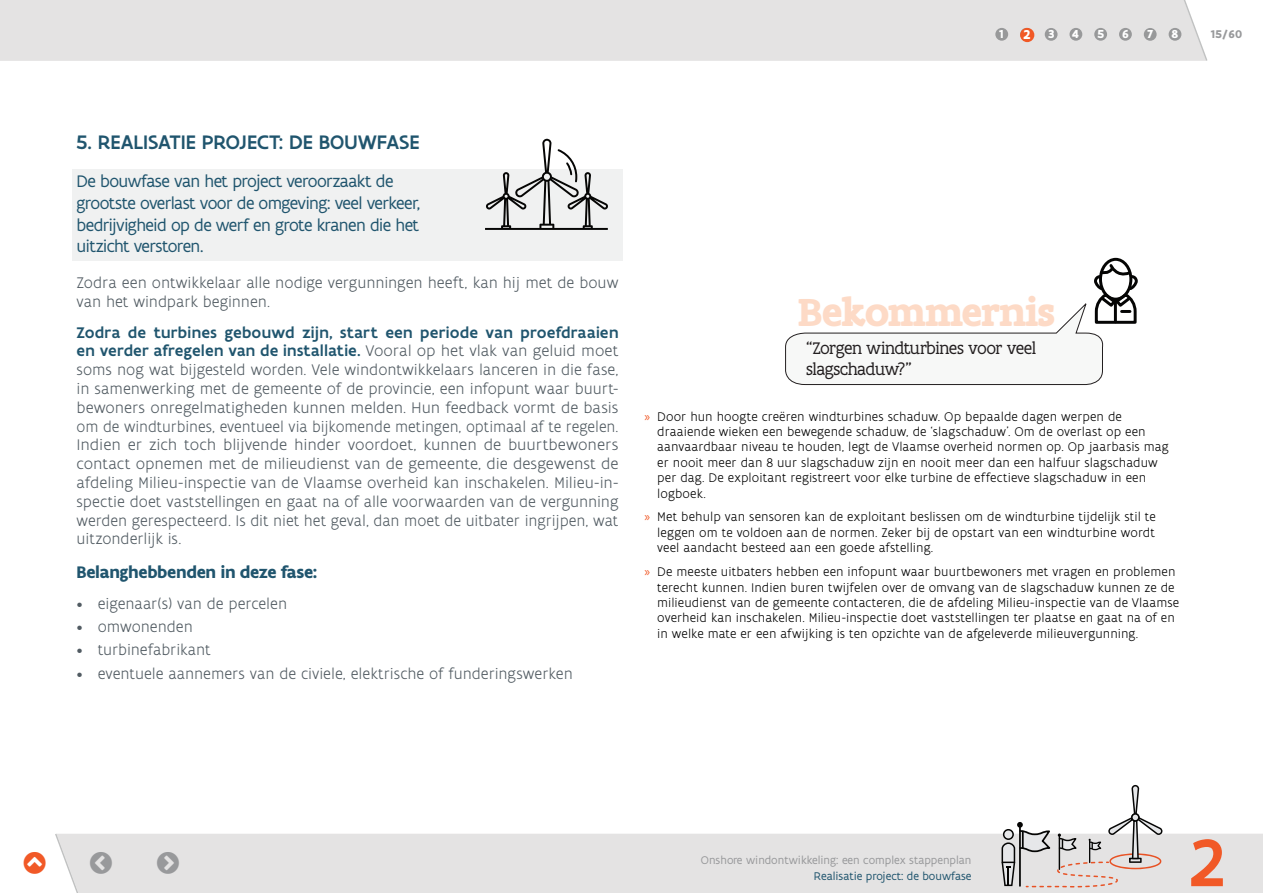
<style>
.page{position:relative;width:1263px;height:893px;background:#fff}
.page>*{position:absolute;margin:0;border:0;box-sizing:border-box;transform-origin:0 0}
.t1{font:500 72px "Flanders Art Sans";color:#f15927}
.Bekommernis{font:700 42px "Flanders Art Serif";letter-spacing:-.03em;color:#fddac6}
.t2{font:500 21px "Flanders Art Sans";color:#20556e}
.Chapter_INTRO{font:18px/21.6px "Flanders Art Sans";letter-spacing:-.035em;color:#20556e}
.t3{font:18px/20.5px "Flanders Art Serif";letter-spacing:-.035em;color:#231f20}
.Text{font:700 18px "Flanders Art Sans";letter-spacing:-.02em;color:#20556e}
.Text-2{font:300 16.5px/18.8px "Flanders Art Sans";color:#515b62}
.t4{font:700 13.8px "Flanders Art Sans";color:#fff}
.t5{font:300 13.5px/15.5px "Flanders Art Sans";letter-spacing:.005em;color:#000}
.t6{font:700 12.45px "Flanders Art Sans";color:#fff}
.layout-Chapters{font:12px "Flanders Art Sans";color:#98999b}
.pagination-subtitle{font:12px "Flanders Art Sans";color:#20556e}
.t7{font:700 12px "Flanders Art Sans";color:#98999b}
.s1{font-weight:500;color:#20556e}
.s2{font-family:"Myriad Pro";font-weight:400;color:#f15927}
</style>
<div class="page">
<div style="left:112px;top:834px;width:1151px;height:59px;background:#e4e3e3"></div>
<div style="left:0;top:0;width:1172px;height:61px;background:#e4e3e3"></div>
<div style="left:995px;top:28px;width:13px;height:13px;background:#98999a;border-radius:50%"></div>
<div style="left:1020px;top:28px;width:13px;height:13px;background:#c3a196;border-radius:50%"></div>
<div style="left:1045px;top:28px;width:12px;height:13px;background:#98999a;border-radius:50%"></div>
<div style="left:1069px;top:28px;width:13px;height:13px;background:#98999a;border-radius:50%"></div>
<div style="left:1094px;top:28px;width:13px;height:13px;background:#98999a;border-radius:50%"></div>
<div style="left:1119px;top:28px;width:13px;height:13px;background:#98999a;border-radius:50%"></div>
<div style="left:1144px;top:28px;width:12px;height:13px;background:#98999a;border-radius:50%"></div>
<svg style="left:1168px;top:28px;width:13px;height:13px"></svg>
<div style="left:1020px;top:28px;width:14px;height:14px;background:#f15926;border-radius:50%"></div>
<svg style="left:1172px;top:0;width:36px;height:61px"></svg>
<svg style="left:1001px;top:785px;width:161px;height:102px"></svg>
<div style="left:72px;top:170px;width:551px;height:91px;background:#f0f1f1"></div>
<svg style="left:485px;top:139px;width:123px;height:91px"></svg>
<div style="left:1099px;top:258px;width:33px;height:43px;border:3px solid #050504;border-radius:50%"></div>
<svg style="left:785px;top:263px;width:353px;height:122px"></svg>
<div style="left:686px;top:871px;width:285px;height:12px;background:#e4e3e3"></div>
<svg style="left:55px;top:833px;width:57px;height:60px"></svg>
<svg style="left:157px;top:851px;width:22px;height:22px"></svg>
<p class="t6" style="left:999px;top:26px;width:6px">1</p>
<p class="t6" style="left:1023px;top:26px;width:8px">2</p>
<p class="t6" style="left:1048px;top:26px;width:8px">3</p>
<p class="t6" style="left:1072px;top:26px;width:8px">4</p>
<p class="t6" style="left:1097px;top:26px;width:9px">5</p>
<p class="t6" style="left:1122px;top:26px;width:8px">6</p>
<p class="t6" style="left:1147px;top:26px;width:7px">7</p>
<p class="t6" style="left:1171px;top:26px;width:8px">8</p>
<p class="t4" style="left:1023px;top:26px;width:9px">2</p>
<p class="t7" style="left:1210px;top:27px;width:33px">15/60</p>
<p class="t2" style="left:77px;top:129px;width:345px">5. REALISATIE PROJECT: DE BOUWFASE</p>
<p class="Chapter_INTRO" style="left:77px;top:171px;width:345px">De bouwfase van het project veroorzaakt de grootste overlast voor de omgeving: veel verkeer, bedrijvigheid op de werf en grote kranen die het uitzicht verstoren.</p>
<p class="Text-2" style="left:77px;top:274px;width:543px">Zodra een ontwikkelaar alle nodige vergunningen heeft, kan hij met de bouw van het windpark beginnen.</p>
<p class="Text-2" style="left:77px;top:323px;width:543px;text-align:justify"><span class="s1">Zodra de turbines gebouwd zijn, start een periode van proefdraaien en verder afregelen van de installatie.</span> Vooral op het vlak van geluid moet soms nog wat bijgesteld worden. Vele windontwikkelaars lanceren in die fase, in samenwerking met de gemeente of de provincie, een infopunt waar buurt&shy;bewoners onregelmatigheden kunnen melden. Hun feedback vormt de basis om de windturbines, eventueel via bijkomende metingen, optimaal af te regelen.<br>Indien er zich toch blijvende hinder voordoet, kunnen de buurtbewoners contact opnemen met de milieudienst van de gemeente, die desgewenst de afdeling Milieu-inspectie van de Vlaamse overheid kan inschakelen. Milieu-in&shy;spectie doet vaststellingen en gaat na of alle voorwaarden van de vergunning werden gerespecteerd. Is dit niet het geval, dan moet de uitbater ingrijpen, wat uitzonderlijk is.</p>
<p class="Text" style="left:77px;top:560px;width:243px">Belanghebbenden in deze fase:</p>
<p class="Text-2" style="left:77px;top:595px;width:212px">• eigenaar(s) van de percelen</p>
<p class="Text-2" style="left:77px;top:618px;width:118px">• omwonenden</p>
<p class="Text-2" style="left:77px;top:641px;width:136px">• turbinefabrikant</p>
<p class="Text-2" style="left:77px;top:664px;width:498px">• eventuele aannemers van de civiele, elektrische of funderingswerken</p>
<p class="Bekommernis" style="left:797px;top:285px;width:259px">Bekommernis</p>
<p class="t3" style="left:806px;top:339px;width:232px">“Zorgen windturbines voor veel slagschaduw?”</p>
<p class="t5" style="left:657px;top:409px;width:513px;text-indent:-13px"><span class="s2">»</span> Door hun hoogte creëren windturbines schaduw. Op bepaalde dagen werpen de draaiende wieken een bewegende schaduw, de ‘slagschaduw’. Om de overlast op een aanvaardbaar niveau te houden, legt de Vlaamse overheid normen op. Op jaarbasis mag er nooit meer dan 8 uur slagschaduw zijn en nooit meer dan een halfuur slagschaduw per dag. De exploitant registreert voor elke turbine de effectieve slagschaduw in een logboek.</p>
<p class="t5" style="left:657px;top:510px;width:500px;text-align:justify;text-indent:-13px"><span class="s2">»</span> Met behulp van sensoren kan de exploitant beslissen om de windturbine tijdelijk stil te leggen om te voldoen aan de normen. Zeker bij de opstart van een windturbine wordt veel aandacht besteed aan een goede afstelling.</p>
<p class="t5" style="left:657px;top:564px;width:523px;text-indent:-13px"><span class="s2">»</span> De meeste uitbaters hebben een infopunt waar buurtbewoners met vragen en problemen terecht kunnen. Indien buren twijfelen over de omvang van de slagschaduw kunnen ze de milieudienst van de gemeente contacteren, die de afdeling Milieu-inspectie van de Vlaamse overheid kan inschakelen. Milieu-inspectie doet vaststellingen ter plaatse en gaat na of en in welke mate er een afwijking is ten opzichte van de afgeleverde milieuvergunning.</p>
<p class="layout-Chapters" style="left:701px;top:853px;width:272px">Onshore windontwikkeling: een complex stappenplan</p>
<p class="pagination-subtitle" style="left:814px;top:869px;width:159px">Realisatie project: de bouwfase</p>
<h1 class="t1" style="left:1189px;top:818px;width:36px">2</h1>
</div>
